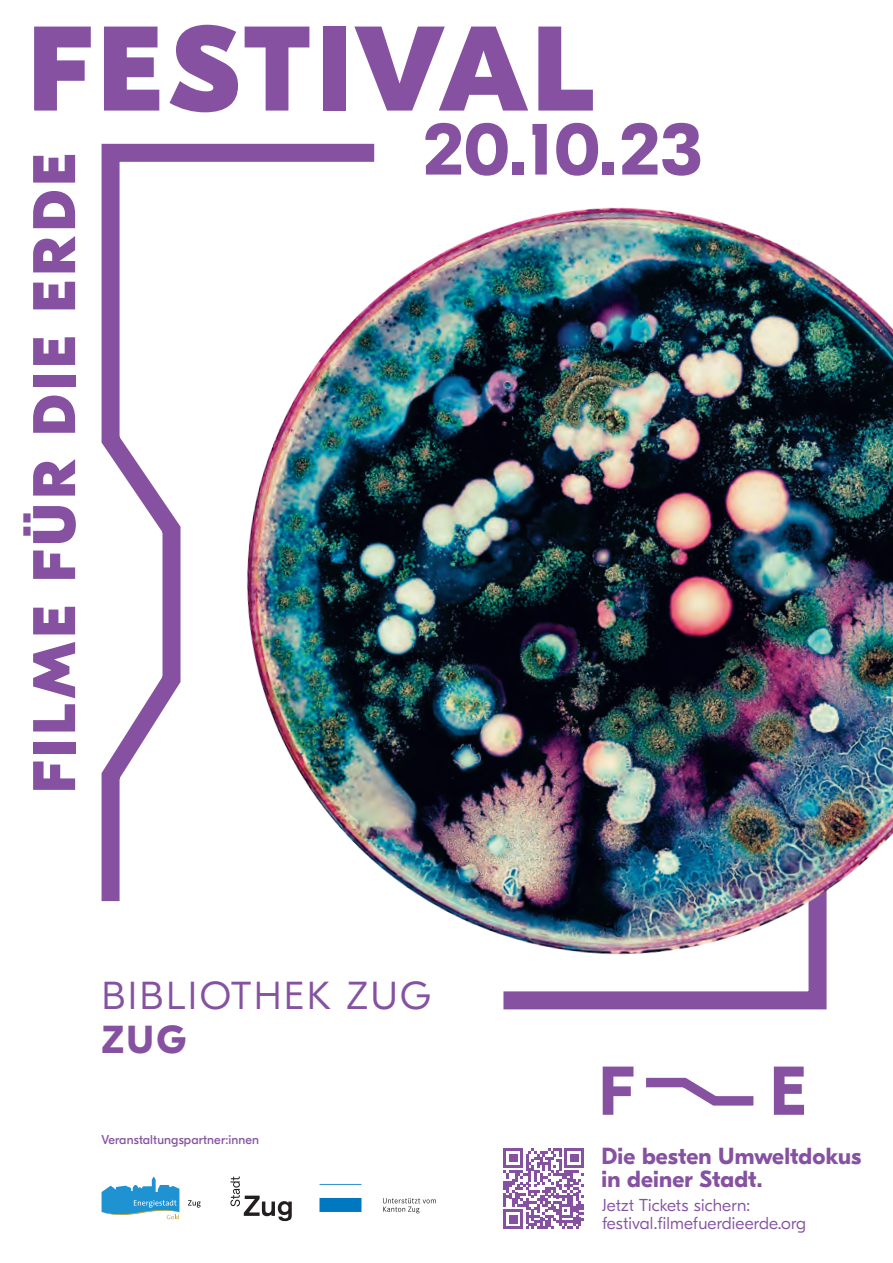
<style>
.page{position:relative;width:893px;height:1263px;background:#fff}
.page>*{position:absolute;margin:0;border:0;box-sizing:border-box;transform-origin:0 0}
.t1{font:800 120px "GT Eesti Display";letter-spacing:.03em;color:#8551a0}
.t2{font:700 75px "GT Eesti Display";color:#8551a0}
.t3{font:700 68.85px "GT Eesti Display";color:#8551a0}
.t4{font:800 60px "GT Eesti Display";letter-spacing:.07em;color:#8551a0}
.t5{font:300 39px/43.5px "GT Eesti Display";letter-spacing:.07em;color:#8551a0}
.t6{font:700 23.25px/22.5px "GT Eesti Display";letter-spacing:.01em;color:#8551a0}
.t7{font:300 17.25px/18px "GT Eesti Display";letter-spacing:.01em;color:#8551a0}
.t8{font:12.75px "GT Eesti Display";letter-spacing:.01em;color:#8551a0}
.s1{font-weight:700}
</style>
<div class="page">
<svg style="left:101px;top:143px;width:274px;height:759px"></svg>
<svg style="left:646px;top:1077px;width:108px;height:29px"></svg>
<svg style="left:504px;top:1148px;width:80px;height:81px"></svg>
<svg style="left:503px;top:979px;width:324px;height:31px"></svg>
<img style="left:190px;top:162px;width:703px;height:817px">
<svg style="left:230px;top:1176px;width:62px;height:45px"></svg>
<svg style="left:102px;top:1176px;width:77px;height:43px"></svg>
<svg style="left:188px;top:1200px;width:13px;height:7px"></svg>
<svg style="left:319px;top:1184px;width:42px;height:28px"></svg>
<svg style="left:383px;top:1198px;width:53px;height:15px"></svg>
<p class="t1" style="left:28px;top:3px;width:567px">FESTIVAL</p>
<p class="t4" style="left:21px;top:793px;width:641px;rotate:-90deg">FILME FÜR DIE ERDE</p>
<p class="t2" style="left:423px;top:107px;width:281px">20.10.23</p>
<p class="t5" style="left:102px;top:975px;width:331px">BIBLIOTHEK ZUG<br><span class="s1">ZUG</span></p>
<p class="t8" style="left:102px;top:1133px;width:159px">Veranstaltungspartner:innen</p>
<p class="t3" style="left:598px;top:1053px;width:37px">F</p>
<p class="t3" style="left:770px;top:1053px;width:38px">E</p>
<p class="t6" style="left:601px;top:1145px;width:261px">Die besten Umweltdokus in deiner Stadt.</p>
<p class="t7" style="left:602px;top:1196px;width:205px">Jetzt Tickets sichern: festival.filmefuerdieerde.org</p>
</div>
